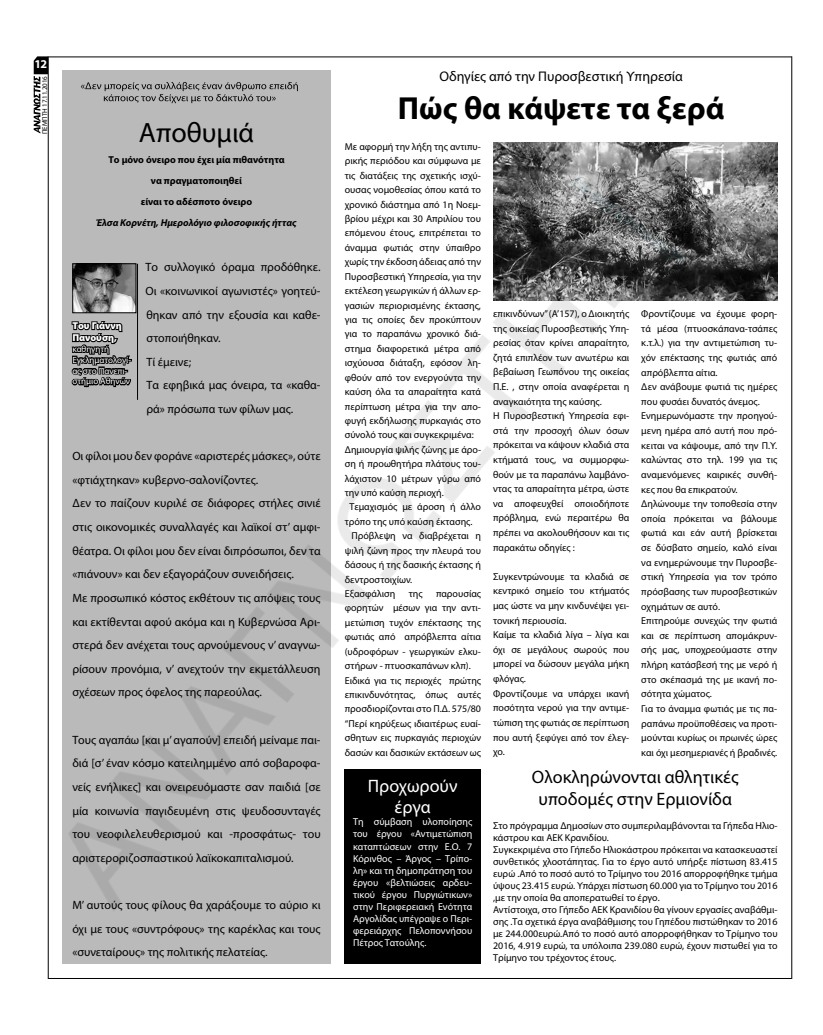
<style>
.page{position:relative;width:823px;height:1035px;background:#fff}
.page>*{position:absolute;margin:0;border:0;box-sizing:border-box;transform-origin:0 0}
.t1{font:700 32px "Myriad Pro";color:#000}
.t2{font:28px "Myriad Pro";color:#000}
.t3{font:18px/21.6px "Myriad Pro";color:#000;text-align:center}
.t4{font:18px/21.6px "Myriad Pro";color:#fff;text-align:center}
.t5{font:14px "Myriad Pro";color:#000}
.t6{font:12px/23.6px "Myriad Pro";color:#000}
.t7{font:700 12px "Myriad Pro";color:#fff}
.t8{font:10px/14.6px "Myriad Pro";color:#000}
.t9{font:10px/12px "Myriad Pro";color:#fff;text-align:justify}
.t10{font:700 10px/21.2px "Myriad Pro";letter-spacing:-.005em;color:#000;text-align:center}
.t11{font:italic 700 10px "Myriad Pro";color:#000}
.t12{font:900 10px/12px "Myriad Pro";color:#fff}
.t13{font:9px/10.8px "Myriad Pro";color:#fff}
.t14{font:7px "Myriad Pro";letter-spacing:-.01em;color:#000}
</style>
<div class="page">
<hr style="left:48px;top:57px;width:743px;height:1px;background:#000">
<hr style="left:48px;top:978px;width:743px;height:1px;background:#000">
<hr style="left:791px;top:56px;width:1px;height:923px;background:#000">
<svg style="left:34px;top:59px;width:1px;height:72px"></svg>
<img style="left:35px;top:56px;width:743px;height:923px">
<p class="t7" style="left:34px;top:57px;width:14px">12</p>
<p class="t14" style="left:40px;top:134px;width:59px;rotate:-90deg">ΠΕΜΠΤΗ 17.11.2016</p>
<h2 class="t2" style="left:139px;top:115px;width:117px">Αποθυμιά</h2>
<p class="t10" style="left:108px;top:148px;width:177px">Το μόνο όνειρο που έχει μία πιθανότητα να πραγματοποιηθεί<br>είναι το αδέσποτο όνειρο</p>
<p class="t11" style="left:96px;top:216px;width:201px">Έλσα Κορνέτη, Ημερολόγιο φιλοσοφικής ήττας</p>
<p class="t6" style="left:145px;top:255px;width:177px">Το συλλογικό όραμα προδόθηκε.<br>Οι «κοινωνικοί αγωνιστές» γοητεύ&shy;θηκαν από την εξουσία και καθε&shy;στοποιήθηκαν.<br>Τί έμεινε;<br>Τα εφηβικά μας όνειρα, τα «καθα&shy;ρά» πρόσωπα των φίλων μας.</p>
<p class="t6" style="left:72px;top:444px;width:250px">Οι φίλοι μου δεν φοράνε «αριστερές μάσκες», ούτε «φτιάχτηκαν» κυβερνο-σαλονίζοντες.<br>Δεν το παίζουν κυριλέ σε διάφορες στήλες σινιέ στις οικονομικές συναλλαγές και λαϊκοί στ’ αμφι&shy;θέατρα. Οι φίλοι μου δεν είναι διπρόσωποι, δεν τα «πιάνουν» και δεν εξαγοράζουν συνειδήσεις.<br>Με προσωπικό κόστος εκθέτουν τις απόψεις τους και εκτίθενται αφού ακόμα και η Κυβερνώσα Αρι&shy;στερά δεν ανέχεται τους αρνούμενους ν’ αναγνω&shy;ρίσουν προνόμια, ν’ ανεχτούν την εκμετάλλευση σχέσεων προς όφελος της παρεούλας.</p>
<p class="t6" style="left:72px;top:727px;width:250px;text-align:justify">Τους αγαπάω [και μ’ αγαπούν] επειδή μείναμε παι&shy;διά [σ’ έναν κόσμο κατειλημμένο από σοβαροφα&shy;νείς ενήλικες] και ονειρευόμαστε σαν παιδιά [σε μία κοινωνία παγιδευμένη στις ψευδοσυνταγές του νεοφιλελευθερισμού και -προσφάτως- του αριστεροριζοσπαστικού λαϊκοκαπιταλισμού.</p>
<p class="t6" style="left:72px;top:893px;width:250px;text-align:justify">M’ αυτούς τους φίλους θα χαράξουμε το αύριο κι όχι με τους «συντρόφους» της καρέκλας και τους «συνεταίρους» της πολιτικής πελατείας.</p>
<p class="t12" style="left:72px;top:319px;width:51px">Του Γιάννη<br>Πανούση,</p>
<p class="t13" style="left:72px;top:343px;width:60px">καθηγητή<br>Εγκληματολογί&shy;ας στο Πανεπι&shy;στήμιο Αθηνών</p>
<h3 class="t5" style="left:439px;top:68px;width:245px">Οδηγίες από την Πυροσβεστική Υπηρεσία</h3>
<h1 class="t1" style="left:397px;top:88px;width:328px">Πώς θα κάψετε τα ξερά</h1>
<p class="t8" style="left:344px;top:139px;width:138px">Με αφορμή την λήξη της αντιπυ-</p>
<p class="t8" style="left:344px;top:153px;width:138px">ρικής περιόδου και σύμφωνα με</p>
<p class="t8" style="left:344px;top:168px;width:138px">τις διατάξεις της σχετικής ισχύ-</p>
<p class="t8" style="left:344px;top:182px;width:138px">ουσας νομοθεσίας όπου κατά το</p>
<p class="t8" style="left:344px;top:197px;width:138px">χρονικό διάστημα από 1η Νοεμ-</p>
<p class="t8" style="left:344px;top:211px;width:138px">βρίου μέχρι και 30 Απριλίου του</p>
<p class="t8" style="left:344px;top:226px;width:138px">επόμενου έτους, επιτρέπεται το</p>
<p class="t8" style="left:344px;top:240px;width:138px">άναμμα φωτιάς στην ύπαιθρο</p>
<p class="t8" style="left:344px;top:254px;width:138px">χωρίς την έκδοση άδειας από την</p>
<p class="t8" style="left:344px;top:269px;width:138px">Πυροσβεστική Υπηρεσία, για την</p>
<p class="t8" style="left:344px;top:283px;width:138px">εκτέλεση γεωργικών ή άλλων ερ-</p>
<p class="t8" style="left:344px;top:298px;width:138px">γασιών περιορισμένης έκτασης,</p>
<p class="t8" style="left:344px;top:312px;width:138px">για τις οποίες δεν προκύπτουν</p>
<p class="t8" style="left:344px;top:326px;width:138px">για το παραπάνω χρονικό διά-</p>
<p class="t8" style="left:344px;top:341px;width:138px">στημα διαφορετικά μέτρα από</p>
<p class="t8" style="left:344px;top:355px;width:138px">ισχύουσα διάταξη, εφόσον λη-</p>
<p class="t8" style="left:344px;top:370px;width:138px">φθούν από τον ενεργούντα την</p>
<p class="t8" style="left:344px;top:384px;width:138px">καύση όλα τα απαραίτητα κατά</p>
<p class="t8" style="left:344px;top:399px;width:138px">περίπτωση μέτρα για την απο-</p>
<p class="t8" style="left:344px;top:413px;width:138px">φυγή εκδήλωσης πυρκαγιάς στο</p>
<p class="t8" style="left:344px;top:427px;width:130px">σύνολό τους και συγκεκριμένα:</p>
<p class="t8" style="left:344px;top:442px;width:138px">Δημιουργία ψιλής ζώνης με άρο-</p>
<p class="t8" style="left:344px;top:456px;width:138px">ση ή προωθητήρα πλάτους του-</p>
<p class="t8" style="left:344px;top:471px;width:138px">λάχιστον 10 μέτρων γύρω από</p>
<p class="t8" style="left:344px;top:485px;width:100px">την υπό καύση περιοχή.</p>
<p class="t8" style="left:349px;top:499px;width:133px">Τεμαχισμός με άροση ή άλλο</p>
<p class="t8" style="left:344px;top:514px;width:129px">τρόπο της υπό καύση έκτασης.</p>
<p class="t8" style="left:351px;top:528px;width:131px">Πρόβλεψη να διαβρέχεται η</p>
<p class="t8" style="left:344px;top:543px;width:138px">ψιλή ζώνη προς την πλευρά του</p>
<p class="t8" style="left:344px;top:557px;width:138px">δάσους ή της δασικής έκτασης ή</p>
<p class="t8" style="left:344px;top:572px;width:69px">δεντροστοιχίων.</p>
<p class="t8" style="left:344px;top:586px;width:52px">Εξασφάλιση</p>
<p class="t8" style="left:408px;top:586px;width:15px">της</p>
<p class="t8" style="left:492px;top:306px;width:138px">επικινδύνων” (Α’157), ο Διοικητής της οικείας Πυροσβεστικής Υπη&shy;ρεσίας όταν κρίνει απαραίτητο, ζητά επιπλέον των ανωτέρω και βεβαίωση Γεωπόνου της οικείας<br>Π.Ε. , στην οποία αναφέρεται η αναγκαιότητα της καύσης.<br>Η Πυροσβεστική Υπηρεσία εφι&shy;στά την προσοχή όλων όσων πρόκειται να κάψουν κλαδιά στα κτήματά τους, να συμμορφω&shy;θούν με τα παραπάνω λαμβάνο&shy;ντας τα απαραίτητα μέτρα, ώστε να αποφευχθεί οποιοδήποτε πρόβλημα, ενώ περαιτέρω θα πρέπει να ακολουθήσουν και τις παρακάτω οδηγίες :</p>
<p class="t8" style="left:492px;top:569px;width:138px">Συγκεντρώνουμε τα κλαδιά σε κεντρικό σημείο του κτήματός μας ώστε να μην κινδυνέψει γει&shy;τονική περιουσία.<br>Καίμε τα κλαδιά λίγα – λίγα και όχι σε μεγάλους σωρούς που μπορεί να δώσουν μεγάλα μήκη φλόγας.<br>Φροντίζουμε να υπάρχει ικανή ποσότητα νερού για την αντιμε&shy;τώπιση της φωτιάς σε περίπτωση που αυτή ξεφύγει από τον έλεγ&shy;χο.</p>
<p class="t8" style="left:641px;top:306px;width:137px">Φροντίζουμε να έχουμε φορη&shy;τά μέσα (πτυοσκάπανα-τσάπες κ.τ.λ.) για την αντιμετώπιση τυ&shy;χόν επέκτασης της φωτιάς από απρόβλεπτα αίτια.<br>Δεν ανάβουμε φωτιά τις ημέρες που φυσάει δυνατός άνεμος.<br>Ενημερωνόμαστε την προηγού&shy;μενη ημέρα από αυτή που πρό&shy;κειται να κάψουμε, από την Π.Υ. καλώντας στο τηλ. 199 για τις αναμενόμενες καιρικές συνθή&shy;κες που θα επικρατούν.<br>Δηλώνουμε την τοποθεσία στην οποία πρόκειται να βάλουμε φωτιά και εάν αυτή βρίσκεται σε δύσβατο σημείο, καλό είναι να ενημερώνουμε την Πυροσβε&shy;στική Υπηρεσία για τον τρόπο πρόσβασης των πυροσβεστικών οχημάτων σε αυτό.<br>Επιτηρούμε συνεχώς την φωτιά και σε περίπτωση απομάκρυν&shy;σής μας, υποχρεούμαστε στην πλήρη κατάσβεσή της με νερό ή στο σκέπασμά της με ικανή πο&shy;σότητα χώματος.<br>Για το άναμμα φωτιάς με τις πα&shy;ραπάνω προϋποθέσεις να προτι&shy;μούνται κυρίως οι πρωινές ώρες και όχι μεσημεριανές ή βραδινές.</p>
<p class="t8" style="left:344px;top:586px;width:138px;text-indent:91px">παρουσίας φορητών μέσων για την αντι&shy;μετώπιση τυχόν επέκτασης της φωτιάς από απρόβλεπτα αίτια (υδροφόρων - γεωργικών ελκυ&shy;στήρων - πτυοσκαπάνων κλπ).<br>Ειδικά για τις περιοχές πρώτης επικινδυνότητας, όπως αυτές προσδιορίζονται στο Π.Δ. 575/80 “Περί κηρύξεως ιδιαιτέρως ευαί&shy;σθητων εις πυρκαγιάς περιοχών δασών και δασικών εκτάσεων ως</p>
<h3 class="t4" style="left:367px;top:774px;width:91px">Προχωρούν έργα</h3>
<p class="t9" style="left:353px;top:816px;width:121px">Τη σύμβαση υλοποίησης του έργου «Αντιμετώπιση καταπτώσεων στην Ε.Ο. 7<br>Κόρινθος – Άργος – Τρίπο&shy;λη» και τη δημοπράτηση του έργου «βελτιώσεις αρδευ&shy;τικού έργου Πυργιώτικων» στην Περιφερειακή Ενότητα Αργολίδας υπέγραψε ο Περι&shy;φερειάρχης Πελοποννήσου Πέτρος Τατούλης.</p>
<h3 class="t3" style="left:531px;top:766px;width:208px">Ολοκληρώνονται αθλητικές υποδομές στην Ερμιονίδα</h3>
<p class="t8" style="left:493px;top:819px;width:286px;line-height:12px">Στο πρόγραμμα Δημοσίων στο συμπεριλαμβάνονται τα Γήπεδα Ηλιο&shy;κάστρου και ΑΕΚ Κρανιδίου.<br>Συγκεκριμένα στο Γήπεδο Ηλιοκάστρου πρόκειται να κατασκευαστεί συνθετικός χλοοτάπητας. Για το έργο αυτό υπήρξε πίστωση 83.415 ευρώ .Από το ποσό αυτό το Τρίμηνο του 2016 απορροφήθηκε τμήμα ύψους 23.415 ευρώ. Υπάρχει πίστωση 60.000 για το Τρίμηνο του 2016 ,με την οποία θα αποπερατωθεί το έργο.<br>Αντίστοιχα, στο Γήπεδο ΑΕΚ Κρανιδίου θα γίνουν εργασίες αναβάθμι&shy;σης .Τα σχετικά έργα αναβάθμισης του Γηπέδου πιστώθηκαν το 2016 με 244.000ευρώ.Από το ποσό αυτό απορροφήθηκαν το Τρίμηνο του 2016, 4.919 ευρώ, τα υπόλοιπα 239.080 ευρώ, έχουν πιστωθεί για το Τρίμηνο του τρέχοντος έτους.</p>
</div>
